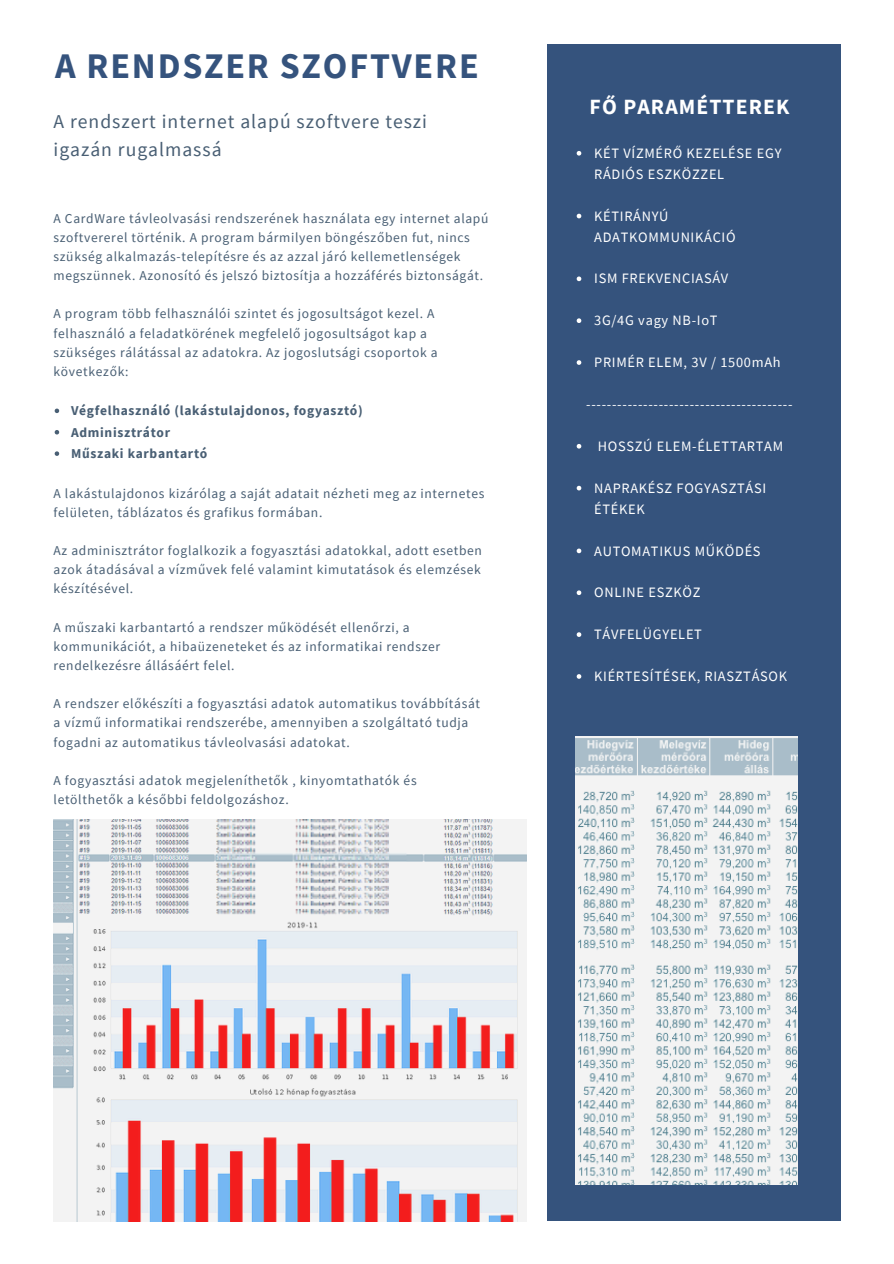
<style>
.page{position:relative;width:894px;height:1264px;background:#fff}
.page>*{position:absolute;margin:0;border:0;box-sizing:border-box;transform-origin:0 0}
.t1{font:700 36px "Source Sans Pro";letter-spacing:.05em;color:#35537d}
.t2{font:700 21.75px "Source Sans Pro";letter-spacing:.05em;color:#fff}
.t3{font:19.65px/28.2px "Source Sans Pro";letter-spacing:.05em;color:#495f74}
.t4{font:14.4px/20.9px "Source Sans Pro";letter-spacing:.05em;color:#fff}
.t5{font:13.5px/19.2px "Source Sans Pro";letter-spacing:.05em;color:#495f74}
.t6{font:700 13.5px/21.5px "Source Sans Pro";letter-spacing:.05em;color:#495f74}
</style>
<div class="page">
<svg style="left:55px;top:408px;width:4px;height:5px"></svg>
<svg style="left:55px;top:430px;width:4px;height:4px"></svg>
<svg style="left:55px;top:451px;width:4px;height:5px"></svg>
<div style="left:547px;top:45px;width:292px;height:1175px;background:#35537d"></div>
<svg style="left:576px;top:151px;width:5px;height:5px"></svg>
<svg style="left:576px;top:214px;width:5px;height:4px"></svg>
<svg style="left:576px;top:276px;width:5px;height:5px"></svg>
<svg style="left:576px;top:318px;width:5px;height:5px"></svg>
<svg style="left:576px;top:360px;width:5px;height:5px"></svg>
<svg style="left:576px;top:444px;width:5px;height:4px"></svg>
<svg style="left:576px;top:486px;width:5px;height:4px"></svg>
<svg style="left:576px;top:548px;width:5px;height:5px"></svg>
<svg style="left:576px;top:590px;width:5px;height:5px"></svg>
<svg style="left:576px;top:632px;width:5px;height:5px"></svg>
<svg style="left:576px;top:674px;width:5px;height:4px"></svg>
<img style="left:575px;top:736px;width:222px;height:448px">
<img style="left:54px;top:819px;width:472px;height:402px">
<h1 class="t1" style="left:55px;top:43px;width:425px">A RENDSZER SZOFTVERE</h1>
<h3 class="t3" style="left:54px;top:106px;width:375px">A rendszert internet alapú szoftvere teszi igazán rugalmassá</h3>
<p class="t5" style="left:54px;top:208px;width:436px">A CardWare távleolvasási rendszerének használata egy internet alapú szoftvererel történik. A program bármilyen böngészőben fut, nincs szükség alkalmazás-telepítésre és az azzal járó kellemetlenségek megszünnek. Azonosító és jelszó biztosítja a hozzáférés biztonságát.</p>
<p class="t5" style="left:54px;top:304px;width:385px">A program több felhasználói szintet és jogosultságot kezel. A felhasználó a feladatkörének megfelelő jogosultságot kap a szükséges rálátással az adatokra. Az jogoslutsági csoportok a következők:</p>
<p class="t6" style="left:71px;top:400px;width:293px">Végfelhasználó (lakástulajdonos, fogyasztó)<br>Adminisztrátor<br>Műszaki karbantartó</p>
<p class="t5" style="left:54px;top:483px;width:432px">A lakástulajdonos kizárólag a saját adatait nézheti meg az internetes felületen, táblázatos és grafikus formában.</p>
<p class="t5" style="left:54px;top:540px;width:430px;text-align:justify">Az adminisztrátor foglalkozik a fogyasztási adatokkal, adott esetben azok átadásával a vízművek felé valamint kimutatások és elemzések készítésével.</p>
<p class="t5" style="left:54px;top:617px;width:388px">A műszaki karbantartó a rendszer működését ellenőrzi, a kommunikációt, a hibaüzeneteket és az informatikai rendszer rendelkezésre állásáért felel.</p>
<p class="t5" style="left:54px;top:693px;width:428px">A rendszer előkészíti a fogyasztási adatok automatikus továbbítását a vízmű informatikai rendszerébe, amennyiben a szolgáltató tudja fogadni az automatikus távleolvasási adatokat.</p>
<p class="t5" style="left:54px;top:770px;width:364px">A fogyasztási adatok megjeleníthetők , kinyomtathatók és letölthetők a későbbi feldolgozáshoz.</p>
<h2 class="t2" style="left:589px;top:92px;width:201px">FŐ PARAMÉTTEREK</h2>
<p class="t4" style="left:594px;top:142px;width:189px">KÉT VÍZMÉRŐ KEZELÉSE EGY<br>RÁDIÓS ESZKÖZZEL</p>
<p class="t4" style="left:594px;top:205px;width:143px">KÉTIRÁNYÚ<br>ADATKOMMUNIKÁCIÓ</p>
<p class="t4" style="left:594px;top:268px;width:136px">ISM FREKVENCIASÁV</p>
<p class="t4" style="left:594px;top:310px;width:125px">3G/4G vagy NB-IoT</p>
<p class="t4" style="left:594px;top:351px;width:188px">PRIMÉR ELEM, 3V / 1500mAh</p>
<p class="t4" style="left:586px;top:393px;width:208px">----------------------------------------</p>
<p class="t4" style="left:597px;top:435px;width:187px">HOSSZÚ ELEM-ÉLETTARTAM</p>
<p class="t4" style="left:594px;top:477px;width:173px">NAPRAKÉSZ FOGYASZTÁSI<br>ÉTÉKEK</p>
<p class="t4" style="left:594px;top:540px;width:168px">AUTOMATIKUS MŰKÖDÉS</p>
<p class="t4" style="left:594px;top:582px;width:108px">ONLINE ESZKÖZ</p>
<p class="t4" style="left:594px;top:623px;width:109px">TÁVFELÜGYELET</p>
<p class="t4" style="left:594px;top:665px;width:194px">KIÉRTESÍTÉSEK, RIASZTÁSOK</p>
</div>
